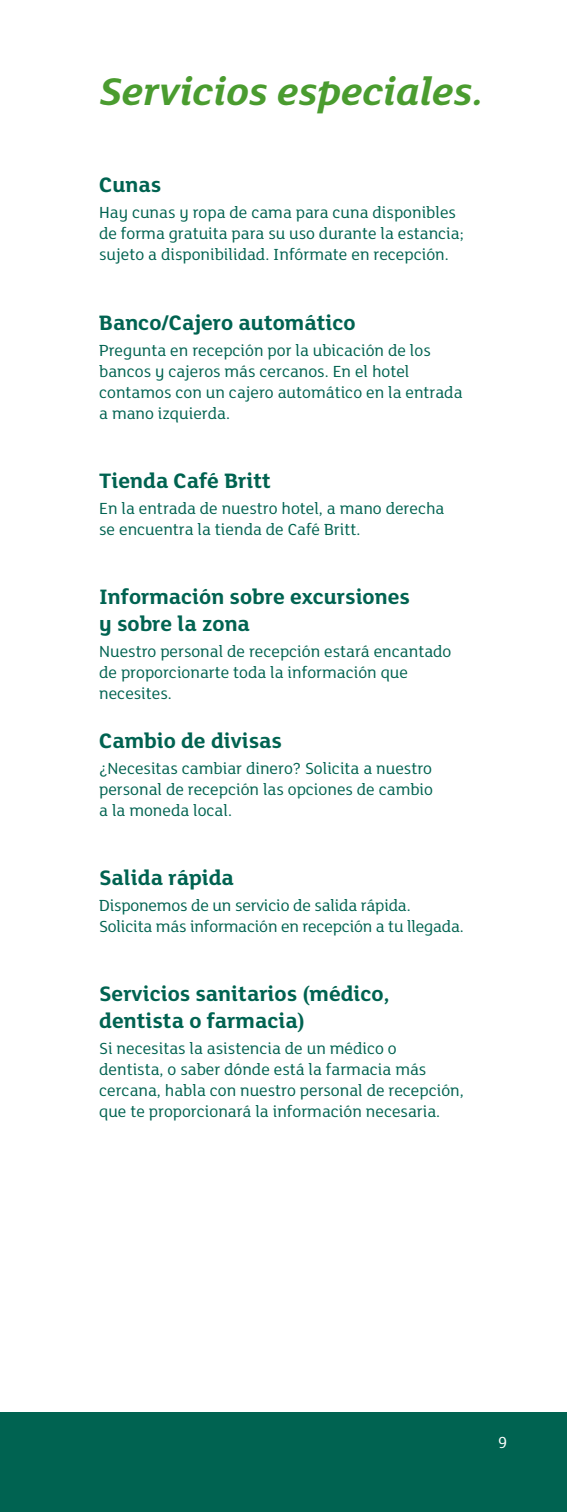
<style>
.page{position:relative;width:567px;height:1512px;background:#fff}
.page>*{position:absolute;margin:0;border:0;box-sizing:border-box;transform-origin:0 0}
.t1{font:42px "FS Lola Bold Italic Regular";color:#4a9c2f}
.t2{font:22.75px/27.3px "FS Lola Bold Regular";color:#006351}
.t3{font:17.5px/21px "FS Lola Regular";color:#006351}
.t4{font:17.5px "FS Lola Regular";color:#fff}
</style>
<div class="page">
<div style="left:0;top:1413px;width:567px;height:99px;background:#006351"></div>
<h1 class="t1" style="left:99px;top:69px;width:387px">Servicios especiales.</h1>
<h2 class="t2" style="left:99px;top:172px;width:63px">Cunas</h2>
<p class="t3" style="left:99px;top:203px;width:366px">Hay cunas y ropa de cama para cuna disponibles de forma gratuita para su uso durante la estancia; sujeto a disponibilidad. Infórmate en recepción.</p>
<h2 class="t2" style="left:99px;top:309px;width:258px">Banco/Cajero automático</h2>
<p class="t3" style="left:99px;top:340px;width:365px">Pregunta en recepción por la ubicación de los bancos y cajeros más cercanos. En el hotel contamos con un cajero automático en la entrada a mano izquierda.</p>
<h2 class="t2" style="left:99px;top:467px;width:173px">Tienda Café Britt</h2>
<p class="t3" style="left:99px;top:498px;width:347px">En la entrada de nuestro hotel, a mano derecha se encuentra la tienda de Café Britt.</p>
<h2 class="t2" style="left:99px;top:584px;width:312px">Información sobre excursiones y sobre la zona</h2>
<p class="t3" style="left:99px;top:642px;width:354px">Nuestro personal de recepción estará encantado de proporcionarte toda la información que necesites.</p>
<h2 class="t2" style="left:99px;top:727px;width:184px">Cambio de divisas</h2>
<p class="t3" style="left:99px;top:758px;width:335px;text-align:justify">¿Necesitas cambiar dinero? Solicita a nuestro personal de recepción las opciones de cambio a la moneda local.</p>
<h2 class="t2" style="left:99px;top:864px;width:136px">Salida rápida</h2>
<p class="t3" style="left:99px;top:895px;width:366px">Disponemos de un servicio de salida rápida.<br>Solicita más información en recepción a tu llegada.</p>
<h2 class="t2" style="left:99px;top:981px;width:292px">Servicios sanitarios (médico, dentista o farmacia)</h2>
<p class="t3" style="left:99px;top:1039px;width:366px">Si necesitas la asistencia de un médico o dentista, o saber dónde está la farmacia más cercana, habla con nuestro personal de recepción, que te proporcionará la información necesaria.</p>
<p class="t4" style="left:498px;top:1434px;width:11px">9</p>
</div>
